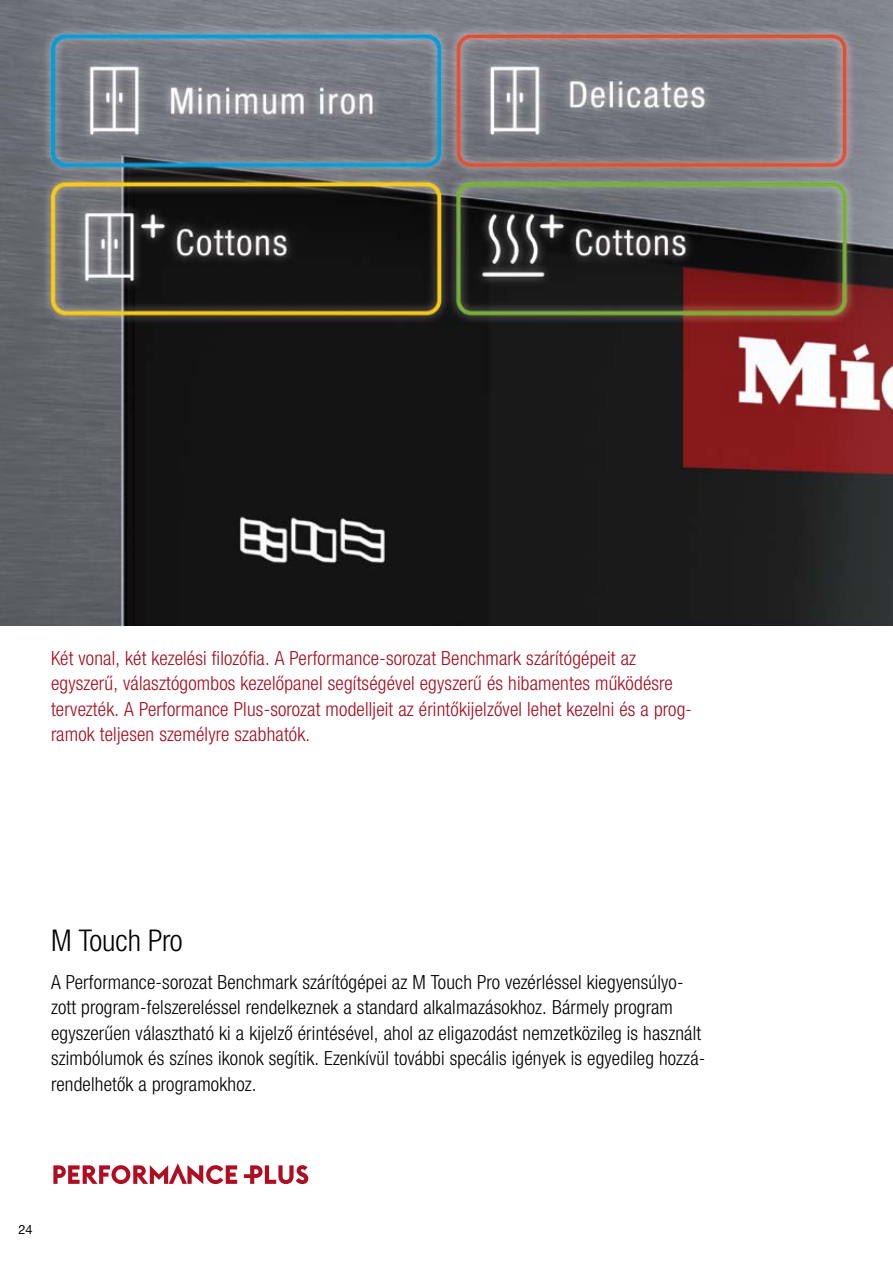
<style>
.page{position:relative;width:893px;height:1263px;background:#fff}
.page>*{position:absolute;margin:0;border:0;box-sizing:border-box;transform-origin:0 0}
.t1{font:300 condensed 30px "Helvetica Neue LTW1 G";letter-spacing:-.005em;color:#000}
.t2{font:300 condensed 19.5px/25.5px "Helvetica Neue LTW1 G";letter-spacing:.01em;color:#000}
.t3{font:300 condensed 19.5px/25.5px "Helvetica Neue LTW1 G";letter-spacing:.01em;color:#a60d1f}
.t4{font:12.75px "Helvetica Neue LTW1 G";color:#000}
</style>
<div class="page">
<img style="left:0;top:0;width:893px;height:625px">
<svg style="left:53px;top:1163px;width:184px;height:21px"></svg>
<svg style="left:244px;top:1165px;width:64px;height:19px"></svg>
<p class="t3" style="left:51px;top:645px;width:642px">Két vonal, két kezelési filozófia. A Performance-sorozat Benchmark szárítógépeit az egyszerű, választógombos kezelőpanel segítségével egyszerű és hibamentes működésre tervezték. A Performance Plus-sorozat modelljeit az érintőkijelzővel lehet kezelni és a prog&shy;ramok teljesen személyre szabhatók.</p>
<h1 class="t1" style="left:51px;top:922px;width:133px">M Touch Pro</h1>
<p class="t2" style="left:51px;top:969px;width:656px">A Performance-sorozat Benchmark szárítógépei az M Touch Pro vezérléssel kiegyensúlyo&shy;zott program-felszereléssel rendelkeznek a standard alkalmazásokhoz. Bármely program egyszerűen választható ki a kijelző érintésével, ahol az eligazodást nemzetközileg is használt szimbólumok és színes ikonok segítik. Ezenkívül további specális igények is egyedileg hozzá&shy;rendelhetők a programokhoz.</p>
<p class="t4" style="left:18px;top:1221px;width:16px">24</p>
</div>
